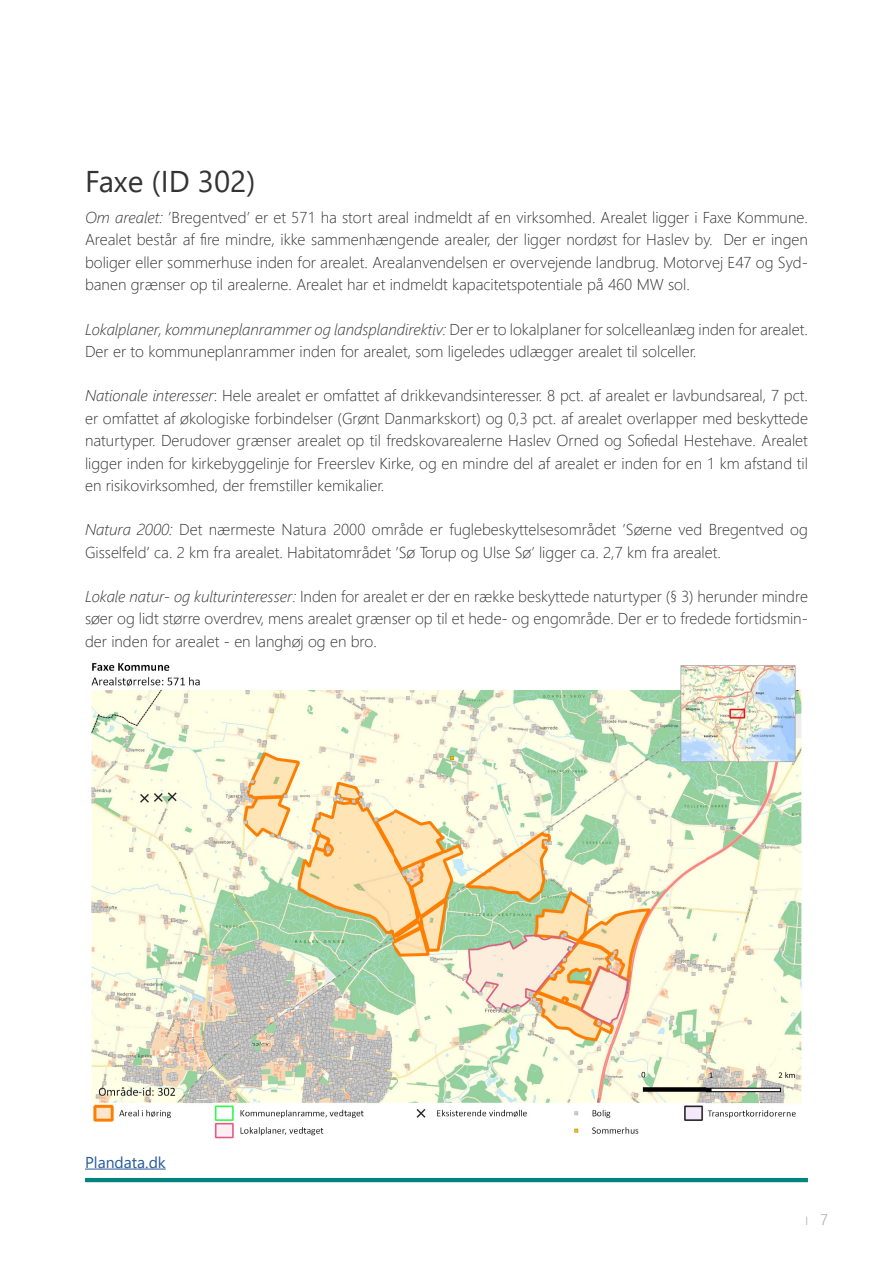
<style>
.page{position:relative;width:893px;height:1263px;background:#fff}
.page>*{position:absolute;margin:0;border:0;box-sizing:border-box;transform-origin:0 0}
.t1{font:30px "Segoe UI";color:#333}
.t2{font:300 15.75px/22.5px "Segoe UI";color:#333;text-align:justify}
.t3{font:15.75px "Segoe UI";color:#275b9b}
.t4{font:300 12px "Segoe UI";color:#979797}
.s1{font-style:italic}
.s2{font-size:15px}
</style>
<div class="page">
<hr style="left:85px;top:1178px;width:723px;height:4px;background:#008480">
<img style="left:91px;top:662px;width:711px;height:477px">
<hr style="left:85px;top:1168px;width:81px;height:1px;background:#275b9b">
<h1 class="t1" style="left:85px;top:153px;width:172px">Faxe (ID 302)</h1>
<p class="t2" style="left:85px;top:205px;width:724px"><span class="s1">Om arealet:</span> ’Bregentved’ er et 571 ha stort areal indmeldt af en virksomhed. Arealet ligger i Faxe Kommune.<br>Arealet består af fire mindre, ikke sammenhængende arealer, der ligger nordøst for Haslev by. Der er ingen boliger eller sommerhuse inden for arealet. Arealanvendelsen er overvejende landbrug. Motorvej E47 og Syd&shy;banen grænser op til arealerne. Arealet har et indmeldt kapacitetspotentiale på 460 MW sol.</p>
<p class="t2" style="left:85px;top:316px;width:724px"><span class="s1">Lokalplaner, kommuneplanrammer og landsplandirektiv:</span> Der er to lokalplaner for solcelleanlæg inden for arealet.<br>Der er to kommuneplanrammer inden for arealet, som ligeledes udlægger arealet til solceller.</p>
<p class="t2" style="left:85px;top:383px;width:724px"><span class="s1">Nationale interesser</span>: Hele arealet er omfattet af drikkevandsinteresser. 8 pct. af arealet er lavbundsareal, 7 pct. er omfattet af økologiske forbindelser (Grønt Danmarkskort) og 0,3 pct. af arealet overlapper med beskyttede naturtyper. Derudover grænser arealet op til fredskovarealerne Haslev Orned og Sofiedal Hestehave. Arealet ligger inden for kirkebyggelinje for Freerslev Kirke, og en mindre del af arealet er inden for en 1 km afstand til en risikovirksomhed, der fremstiller kemikalier.</p>
<p class="t2" style="left:85px;top:517px;width:724px"><span class="s1">Natura 2000:</span> Det nærmeste Natura 2000 område er fuglebeskyttelsesområdet ’Søerne ved Bregentved og<br>Gisselfeld’ ca. 2 km fra arealet. Habitatområdet ’Sø Torup og Ulse Sø’ ligger ca. 2,7 km fra arealet.</p>
<p class="t2" style="left:85px;top:584px;width:724px"><span class="s1">Lokale natur- og kulturinteresser:</span> Inden for arealet er der en række beskyttede naturtyper (§ 3) herunder mindre søer og lidt større overdrev, mens arealet grænser op til et hede- og engområde. Der er to fredede fortidsmin&shy;der inden for arealet - en langhøj og en bro.</p>
<p class="t3" style="left:85px;top:1147px;width:82px">Plandata.dk</p>
<p class="t4" style="left:805px;top:1209px;width:24px">I <span class="s2">7</span></p>
</div>
